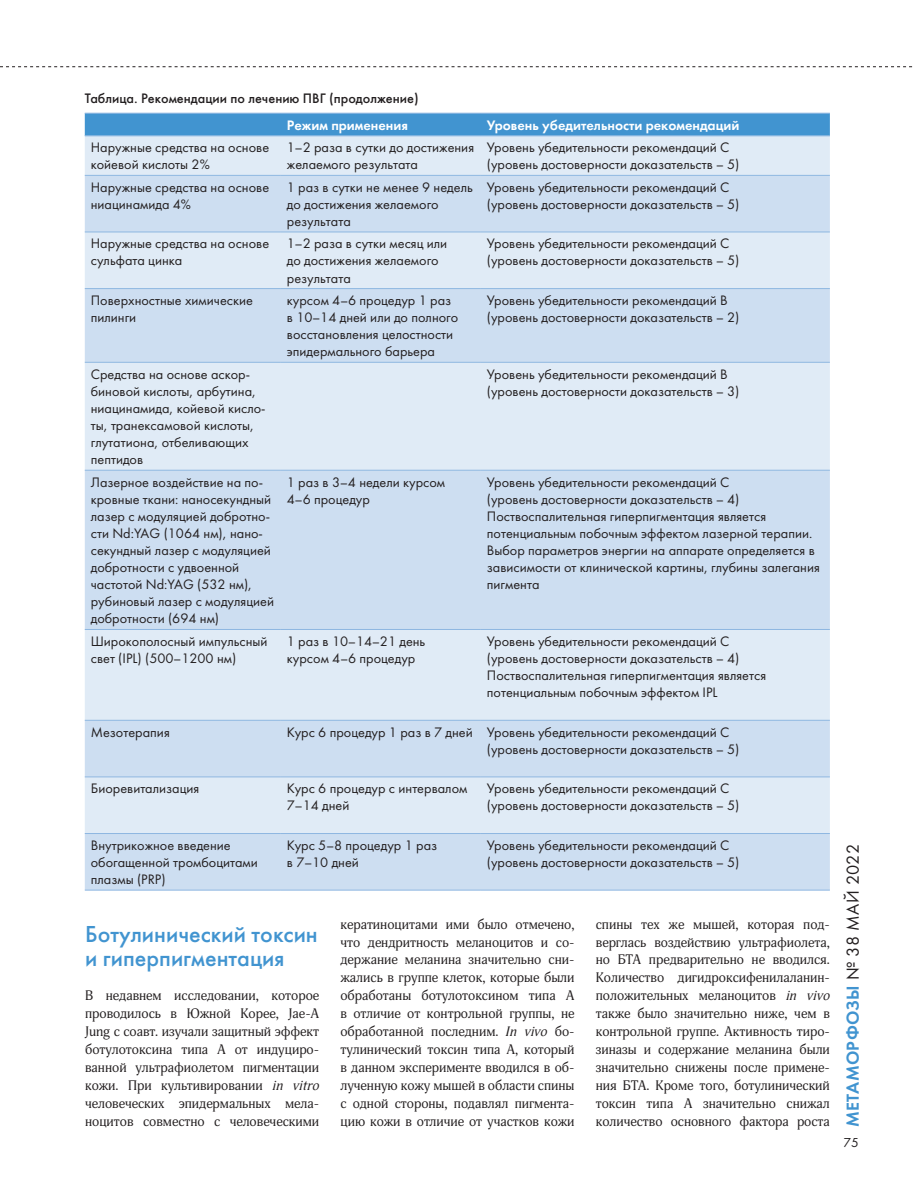
<style>
.page{position:relative;width:915px;height:1191px;background:#fff}
.page>*{position:absolute;margin:0;border:0;box-sizing:border-box;transform-origin:0 0}
.t1{font:500 24px/24px "Futura";color:#4194d0}
.t2{font:18px "Futura Demi";letter-spacing:.015em;color:#4194d0}
.t3{font:14.25px/17.1px "Futura";color:#231f20}
.t4{font:14.25px "Futura Demi";color:#fff}
.t5{font:500 14.25px "Futura";color:#231f20}
.t6{font:13.5px/18px "Adonis";color:#231f20;text-align:justify}
.t7{font:13.5px "Futura";color:#231f20}
.s1{font-style:italic}
.s2{font-family:"Futura";color:#231f20}
</style>
<div class="page">
<div style="left:85px;top:114px;width:744px;height:21px;background:#4194d0"></div>
<div style="left:85px;top:136px;width:744px;height:39px;background:#e0ebf6"></div>
<svg style="left:85px;top:176px;width:744px;height:713px;background:#d5e3f3"></svg>
<hr style="left:85px;top:135px;width:196px;height:1px;background:#8eb7e1">
<hr style="left:85px;top:175px;width:196px;height:1px;background:#8eb7e1">
<hr style="left:85px;top:232px;width:196px;height:1px;background:#8eb7e1">
<hr style="left:85px;top:288px;width:196px;height:1px;background:#8eb7e1">
<hr style="left:85px;top:362px;width:196px;height:1px;background:#8eb7e1">
<hr style="left:281px;top:135px;width:199px;height:1px;background:#8eb7e1">
<hr style="left:281px;top:175px;width:199px;height:1px;background:#8eb7e1">
<hr style="left:281px;top:232px;width:199px;height:1px;background:#8eb7e1">
<hr style="left:281px;top:288px;width:199px;height:1px;background:#8eb7e1">
<hr style="left:281px;top:362px;width:199px;height:1px;background:#8eb7e1">
<hr style="left:480px;top:135px;width:349px;height:1px;background:#8eb7e1">
<hr style="left:480px;top:175px;width:349px;height:1px;background:#8eb7e1">
<hr style="left:480px;top:232px;width:349px;height:1px;background:#8eb7e1">
<hr style="left:480px;top:288px;width:349px;height:1px;background:#8eb7e1">
<hr style="left:480px;top:362px;width:349px;height:1px;background:#8eb7e1">
<hr style="left:85px;top:470px;width:196px;height:1px;background:#8eb7e1">
<hr style="left:281px;top:470px;width:199px;height:1px;background:#8eb7e1">
<hr style="left:480px;top:470px;width:349px;height:1px;background:#8eb7e1">
<hr style="left:85px;top:629px;width:196px;height:1px;background:#8eb7e1">
<hr style="left:281px;top:629px;width:199px;height:1px;background:#8eb7e1">
<hr style="left:480px;top:629px;width:349px;height:1px;background:#8eb7e1">
<hr style="left:85px;top:720px;width:196px;height:1px;background:#8eb7e1">
<hr style="left:281px;top:720px;width:199px;height:1px;background:#8eb7e1">
<hr style="left:480px;top:720px;width:349px;height:1px;background:#8eb7e1">
<hr style="left:85px;top:776px;width:196px;height:1px;background:#8eb7e1">
<hr style="left:281px;top:776px;width:199px;height:1px;background:#8eb7e1">
<hr style="left:480px;top:776px;width:349px;height:1px;background:#8eb7e1">
<hr style="left:85px;top:833px;width:196px;height:1px;background:#8eb7e1">
<hr style="left:281px;top:833px;width:199px;height:1px;background:#8eb7e1">
<hr style="left:480px;top:833px;width:349px;height:1px;background:#8eb7e1">
<hr style="left:85px;top:889px;width:196px;height:1px;background:#8eb7e1">
<hr style="left:281px;top:889px;width:199px;height:1px;background:#8eb7e1">
<hr style="left:480px;top:889px;width:349px;height:1px;background:#8eb7e1">
<hr style="left:85px;top:113px;width:196px;height:1px;background:#8eb7e1">
<hr style="left:281px;top:113px;width:199px;height:1px;background:#8eb7e1">
<hr style="left:480px;top:113px;width:349px;height:1px;background:#8eb7e1">
<svg style="left:0;top:66px;width:913px;height:1px"></svg>
<p class="t5" style="left:85px;top:89px;width:335px">Таблица. Рекомендации по лечению ПВГ (продолжение)</p>
<p class="t4" style="left:287px;top:116px;width:123px">Режим применения</p>
<p class="t4" style="left:486px;top:116px;width:254px">Уровень убедительности рекомендаций</p>
<p class="t3" style="left:91px;top:139px;width:180px">Наружные средства на основе койевой кислоты 2%</p>
<p class="t3" style="left:287px;top:139px;width:189px">1–2 раза в сутки до достижения желаемого результата</p>
<p class="t3" style="left:486px;top:139px;width:254px">Уровень убедительности рекомендаций C (уровень достоверности доказательств – 5)</p>
<p class="t3" style="left:91px;top:178px;width:180px">Наружные средства на основе ниацинамида 4%</p>
<p class="t3" style="left:287px;top:178px;width:187px">1 раз в сутки не менее 9 недель до достижения желаемого результата</p>
<p class="t3" style="left:486px;top:178px;width:254px">Уровень убедительности рекомендаций C (уровень достоверности доказательств – 5)</p>
<p class="t3" style="left:91px;top:235px;width:180px">Наружные средства на основе сульфата цинка</p>
<p class="t3" style="left:287px;top:235px;width:162px">1–2 раза в сутки месяц или до достижения желаемого результата</p>
<p class="t3" style="left:486px;top:235px;width:254px">Уровень убедительности рекомендаций C (уровень достоверности доказательств – 5)</p>
<p class="t3" style="left:91px;top:291px;width:164px">Поверхностные химические пилинги</p>
<p class="t3" style="left:287px;top:291px;width:173px">курсом 4–6 процедур 1 раз в 10–14 дней или до полного восстановления целостности эпидермального барьера</p>
<p class="t3" style="left:486px;top:291px;width:254px">Уровень убедительности рекомендаций В (уровень достоверности доказательств – 2)</p>
<p class="t3" style="left:91px;top:365px;width:176px">Средства на основе аскор&shy;биновой кислоты, арбутина, ниацинамида, койевой кисло&shy;ты, транексамовой кислоты, глутатиона, отбеливающих пептидов</p>
<p class="t3" style="left:486px;top:365px;width:254px">Уровень убедительности рекомендаций В (уровень достоверности доказательств – 3)</p>
<p class="t3" style="left:91px;top:473px;width:185px">Лазерное воздействие на по&shy;кровные ткани: наносекундный лазер с модуляцией добротно&shy;сти Nd:YAG (1064 нм), нано&shy;секундный лазер с модуляцией добротности с удвоенной частотой Nd:YAG (532 нм), рубиновый лазер с модуляцией добротности (694 нм)</p>
<p class="t3" style="left:287px;top:473px;width:160px">1 раз в 3–4 недели курсом<br>4–6 процедур</p>
<p class="t3" style="left:486px;top:473px;width:334px">Уровень убедительности рекомендаций С<br>(уровень достоверности доказательств – 4)<br>Поствоспалительная гиперпигментация является потенциальным побочным эффектом лазерной терапии.<br>Выбор параметров энергии на аппарате определяется в зависимости от клинической картины, глубины залегания пигмента</p>
<p class="t3" style="left:91px;top:632px;width:178px">Широкополосный импульсный свет (IPL) (500–1200 нм)</p>
<p class="t3" style="left:287px;top:632px;width:140px">1 раз в 10–14–21 день курсом 4–6 процедур</p>
<p class="t3" style="left:486px;top:632px;width:281px">Уровень убедительности рекомендаций С (уровень достоверности доказательств – 4)<br>Поствоспалительная гиперпигментация является потенциальным побочным эффектом IPL</p>
<p class="t3" style="left:91px;top:723px;width:80px">Мезотерапия</p>
<p class="t3" style="left:486px;top:723px;width:254px;text-indent:-200px">Курс 6 процедур 1 раз в 7 дней Уровень убедительности рекомендаций С (уровень достоверности доказательств – 5)</p>
<p class="t3" style="left:91px;top:780px;width:110px">Биоревитализация</p>
<p class="t3" style="left:287px;top:780px;width:182px">Курс 6 процедур с интервалом<br>7–14 дней</p>
<p class="t3" style="left:486px;top:780px;width:254px">Уровень убедительности рекомендаций С (уровень достоверности доказательств – 5)</p>
<p class="t3" style="left:91px;top:836px;width:168px">Внутрикожное введение обогащенной тромбоцитами плазмы (PRP)</p>
<p class="t3" style="left:287px;top:836px;width:152px">Курс 5–8 процедур 1 раз в 7–10 дней</p>
<p class="t3" style="left:486px;top:836px;width:254px">Уровень убедительности рекомендаций С (уровень достоверности доказательств – 5)</p>
<h1 class="t1" style="left:85px;top:922px;width:234px">Ботулинический токсин и гиперпигментация</h1>
<p class="t6" style="left:85px;top:987px;width:235px">В недавнем исследовании, которое проводилось в Южной Корее, Jae-A Jung с соавт. изучали защитный эффект ботулотоксина типа А от индуциро&shy;ванной ультрафиолетом пигментации кожи. При культивировании <span class="s1">in vitro </span>человеческих эпидермальных мела&shy;ноцитов совместно с человеческими</p>
<p class="t6" style="left:340px;top:915px;width:235px">кератиноцитами ими было отмечено, что дендритность меланоцитов и со&shy;держание меланина значительно сни&shy;жались в группе клеток, которые были обработаны ботулотоксином типа А в отличие от контрольной группы, не обработанной последним. <span class="s1">In vivo</span> бо&shy;тулинический токсин типа А, который в данном эксперименте вводился в об&shy;лученную кожу мышей в области спины с одной стороны, подавлял пигмента&shy;цию кожи в отличие от участков кожи</p>
<p class="t6" style="left:595px;top:915px;width:235px">спины тех же мышей, которая под&shy;верглась воздействию ультрафиолета, но БТА предварительно не вводился.<br>Количество дигидроксифенилаланин&shy;положительных меланоцитов <span class="s1">in vivo </span>также было значительно ниже, чем в контрольной группе. Активность тиро&shy;зиназы и содержание меланина были значительно снижены после примене&shy;ния БТА. Кроме того, ботулинический токсин типа А значительно снижал количество основного фактора роста</p>
<p class="t2" style="left:841px;top:1127px;width:285px;rotate:-90deg">МЕТАМОРФОЗЫ <span class="s2">№ 38 МАЙ 2022</span></p>
<p class="t7" style="left:843px;top:1134px;width:17px">75</p>
</div>
